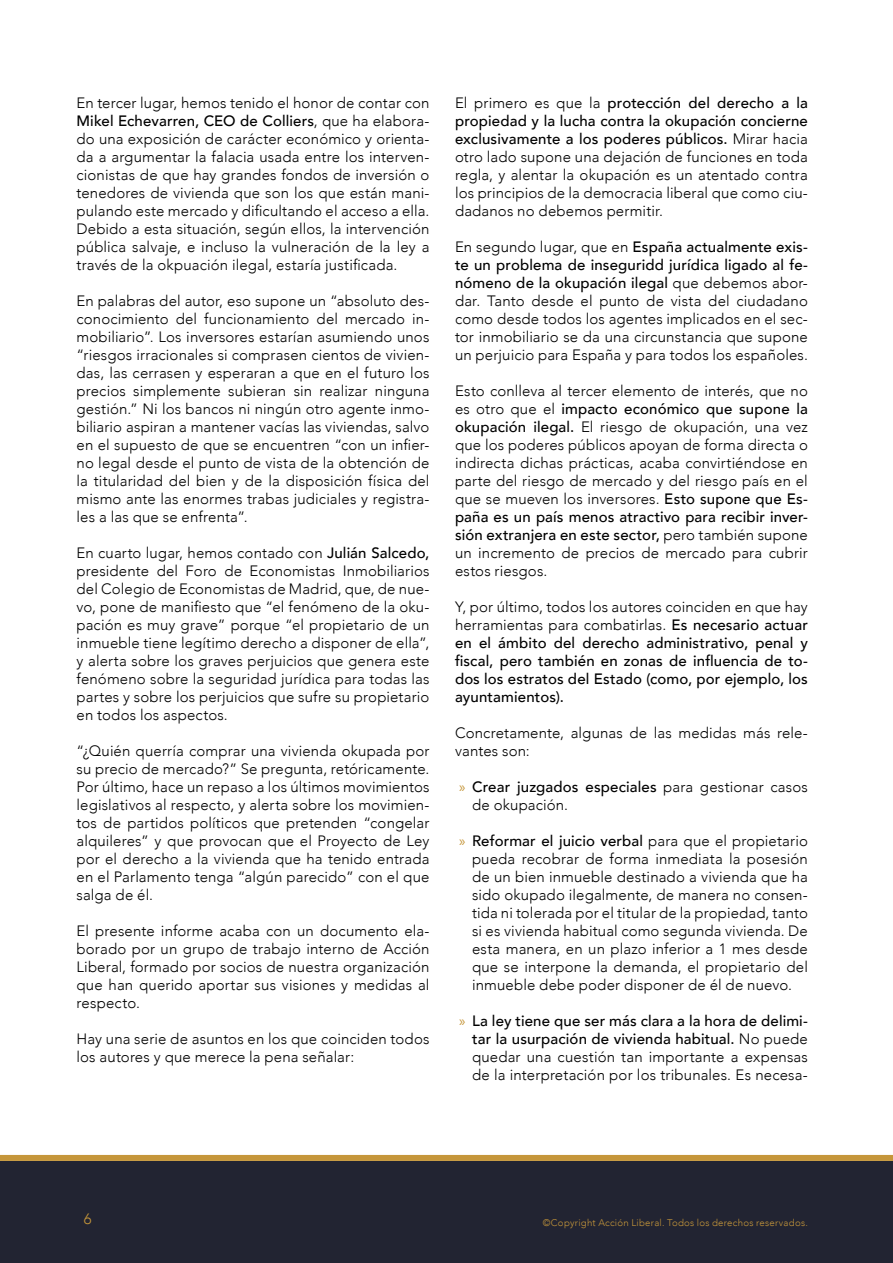
<style>
.page{position:relative;width:893px;height:1263px;background:#fff}
.page>*{position:absolute;margin:0;border:0;box-sizing:border-box;transform-origin:0 0}
.texto{font:300 15px/18px "Avenir";letter-spacing:.01em;color:#000;text-align:justify}
.texto-2{font:500 15px/18px "Avenir";letter-spacing:.01em;color:#000;text-align:justify}
.t1{font:300 15px "Avenir";color:#c5963a}
.t2{font:300 9.6px "Avenir";letter-spacing:.025em;color:#c5963a}
.s1{font-weight:500}
.s2{font-weight:300}
.s3{font-family:"Myriad Pro";font-weight:400;color:#c5963a}
</style>
<div class="page">
<div style="left:0;top:1161px;width:893px;height:102px;background:#222432"></div>
<div style="left:0;top:1155px;width:893px;height:6px;background:#c5963a"></div>
<p class="texto" style="left:77px;top:94px;width:354px">En tercer lugar, hemos tenido el honor de contar con <span class="s1">Mikel Echevarren, CEO de Colliers</span>, que ha elabora&shy;do una exposición de carácter económico y orienta&shy;da a argumentar la falacia usada entre los interven&shy;cionistas de que hay grandes fondos de inversión o tenedores de vivienda que son los que están mani&shy;pulando este mercado y dificultando el acceso a ella.<br>Debido a esta situación, según ellos, la intervención pública salvaje, e incluso la vulneración de la ley a través de la okpuación ilegal, estaría justificada.</p>
<p class="texto" style="left:77px;top:292px;width:354px">En palabras del autor, eso supone un “absoluto des&shy;conocimiento del funcionamiento del mercado in&shy;mobiliario”. Los inversores estarían asumiendo unos “riesgos irracionales si comprasen cientos de vivien&shy;das, las cerrasen y esperaran a que en el futuro los precios simplemente subieran sin realizar ninguna gestión.” Ni los bancos ni ningún otro agente inmo&shy;biliario aspiran a mantener vacías las viviendas, salvo en el supuesto de que se encuentren “con un infier&shy;no legal desde el punto de vista de la obtención de la titularidad del bien y de la disposición física del mismo ante las enormes trabas judiciales y registra&shy;les a las que se enfrenta”.</p>
<p class="texto" style="left:77px;top:544px;width:354px">En cuarto lugar, hemos contado con <span class="s1">Julián Salcedo, </span>presidente del Foro de Economistas Inmobiliarios del Colegio de Economistas de Madrid, que, de nue&shy;vo, pone de manifiesto que “el fenómeno de la oku&shy;pación es muy grave” porque “el propietario de un inmueble tiene legítimo derecho a disponer de ella”, y alerta sobre los graves perjuicios que genera este fenómeno sobre la seguridad jurídica para todas las partes y sobre los perjuicios que sufre su propietario en todos los aspectos.</p>
<p class="texto" style="left:77px;top:742px;width:354px">“¿Quién querría comprar una vivienda okupada por su precio de mercado?” Se pregunta, retóricamente.<br>Por último, hace un repaso a los últimos movimientos legislativos al respecto, y alerta sobre los movimien&shy;tos de partidos políticos que pretenden “congelar alquileres” y que provocan que el Proyecto de Ley por el derecho a la vivienda que ha tenido entrada en el Parlamento tenga “algún parecido” con el que salga de él.</p>
<p class="texto" style="left:77px;top:922px;width:354px">El presente informe acaba con un documento ela&shy;borado por un grupo de trabajo interno de Acción Liberal, formado por socios de nuestra organización que han querido aportar sus visiones y medidas al respecto.</p>
<p class="texto" style="left:77px;top:1030px;width:354px">Hay una serie de asuntos en los que coinciden todos los autores y que merece la pena señalar:</p>
<p class="texto" style="left:455px;top:94px;width:354px">El primero es que la <span class="s1">protección del derecho a la propiedad y la lucha contra la okupación concierne exclusivamente a los poderes públicos.</span> Mirar hacia otro lado supone una dejación de funciones en toda regla, y alentar la okupación es un atentado contra los principios de la democracia liberal que como ciu&shy;dadanos no debemos permitir.</p>
<p class="texto" style="left:455px;top:238px;width:354px">En segundo lugar, que en <span class="s1">España actualmente exis&shy;te un problema de inseguridd jurídica ligado al fe&shy;nómeno de la okupación ilegal</span> que debemos abor&shy;dar. Tanto desde el punto de vista del ciudadano como desde todos los agentes implicados en el sec&shy;tor inmobiliario se da una circunstancia que supone un perjuicio para España y para todos los españoles.</p>
<p class="texto" style="left:455px;top:382px;width:354px">Esto conlleva al tercer elemento de interés, que no es otro que el <span class="s1">impacto económico que supone la okupación ilegal.</span> El riesgo de okupación, una vez que los poderes públicos apoyan de forma directa o indirecta dichas prácticas, acaba convirtiéndose en parte del riesgo de mercado y del riesgo país en el que se mueven los inversores. <span class="s1">Esto supone que Es&shy;paña es un país menos atractivo para recibir inver&shy;sión extranjera en este sector,</span> pero también supone un incremento de precios de mercado para cubrir estos riesgos.</p>
<p class="texto-2" style="left:455px;top:597px;width:354px"><span class="s2">Y, por último, todos los autores coinciden en que hay herramientas para combatirlas.</span> Es necesario actuar en el ámbito del derecho administrativo, penal y fiscal, pero también en zonas de influencia de to&shy;dos los estratos del Estado (como, por ejemplo, los ayuntamientos).</p>
<p class="texto" style="left:455px;top:724px;width:354px">Concretamente, algunas de las medidas más rele&shy;vantes son:</p>
<p class="texto" style="left:472px;top:778px;width:337px;text-indent:-13px"><span class="s3">»</span> <span class="s1">Crear juzgados especiales</span> para gestionar casos de okupación.</p>
<p class="texto" style="left:472px;top:832px;width:337px;text-indent:-13px"><span class="s3">»</span> <span class="s1">Reformar el juicio verbal</span> para que el propietario pueda recobrar de forma inmediata la posesión de un bien inmueble destinado a vivienda que ha sido okupado ilegalmente, de manera no consen&shy;tida ni tolerada por el titular de la propiedad, tanto si es vivienda habitual como segunda vivienda. De esta manera, en un plazo inferior a 1 mes desde que se interpone la demanda, el propietario del inmueble debe poder disponer de él de nuevo.</p>
<p class="texto" style="left:472px;top:1012px;width:337px;text-indent:-13px"><span class="s3">»</span> <span class="s1">La ley tiene que ser más clara a la hora de delimi&shy;tar la usurpación de vivienda habitual.</span> No puede quedar una cuestión tan importante a expensas de la interpretación por los tribunales. Es necesa-</p>
<p class="t1" style="left:84px;top:1210px;width:9px">6</p>
<p class="t2" style="left:543px;top:1217px;width:267px">©Copyright Acción Liberal. Todos los derechos reservados.</p>
</div>
